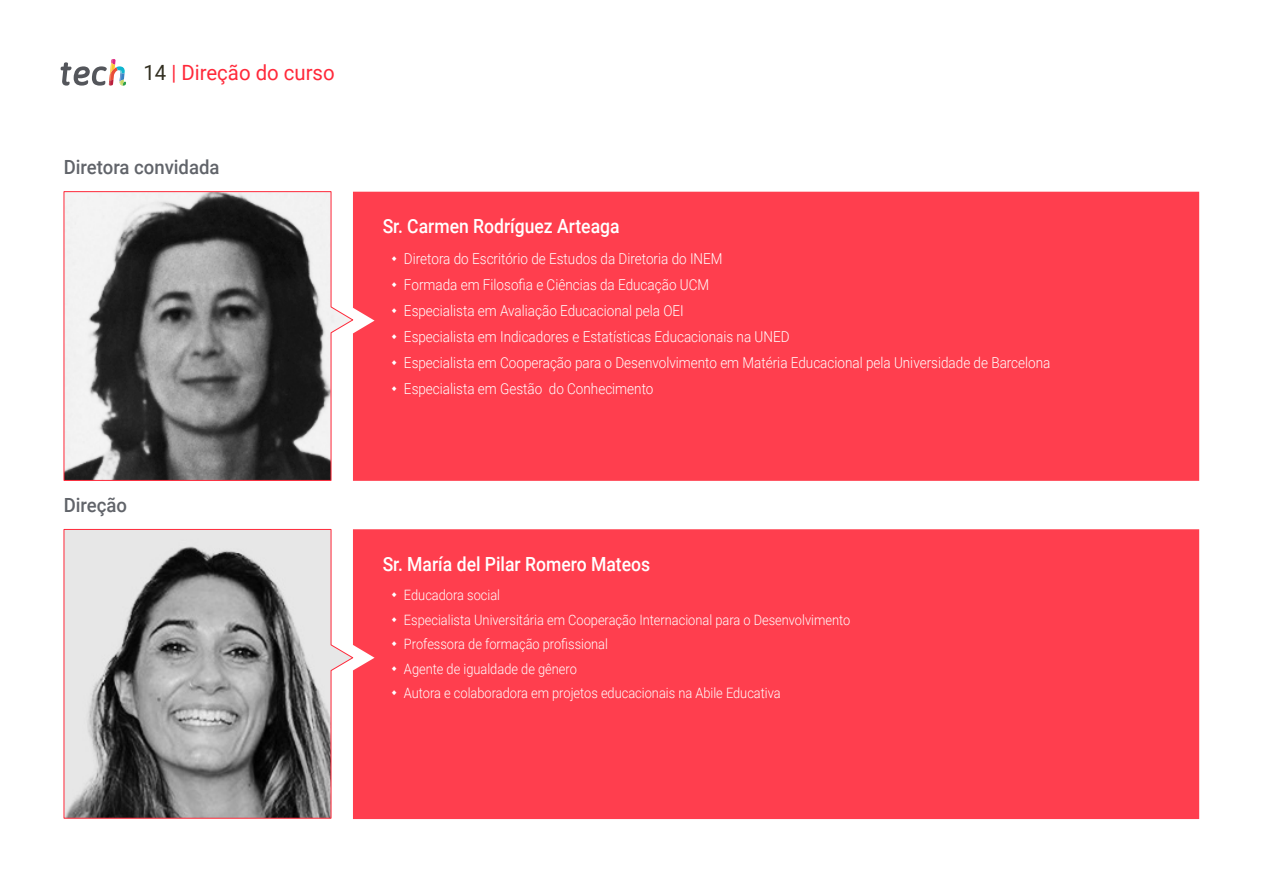
<style>
.page{position:relative;width:1263px;height:893px;background:#fff}
.page>*{position:absolute;margin:0;border:0;box-sizing:border-box;transform-origin:0 0}
.t1{font:21px "Roboto";color:#ff293a}
.t2{font:500 19.5px "Roboto";color:#fff;scale:.9 1}
.t3{font:500 19.5px "Roboto";color:#61646a;scale:.95 1}
.t4{font:300 15px/26px "Roboto";color:#fff;scale:.9 1}
.t5{font:300 14.25px/24.5px "Roboto";color:#fff;scale:.9 1}
.s1{color:#312e20}
</style>
<div class="page">
<svg style="left:61px;top:59px;width:65px;height:27px"></svg>
<div style="left:354px;top:192px;width:845px;height:289px;background:#ff3e4e"></div>
<div style="left:354px;top:529px;width:845px;height:290px;background:#ff3e4e"></div>
<svg style="left:63px;top:191px;width:291px;height:290px"></svg>
<svg style="left:63px;top:529px;width:291px;height:290px;background:#a09d9d"></svg>
<svg style="left:392px;top:592px;width:5px;height:5px"></svg>
<svg style="left:392px;top:617px;width:5px;height:5px"></svg>
<svg style="left:392px;top:641px;width:5px;height:5px"></svg>
<svg style="left:392px;top:666px;width:5px;height:5px"></svg>
<svg style="left:392px;top:690px;width:5px;height:5px"></svg>
<svg style="left:392px;top:256px;width:5px;height:5px"></svg>
<svg style="left:392px;top:282px;width:5px;height:5px"></svg>
<svg style="left:392px;top:308px;width:5px;height:5px"></svg>
<svg style="left:392px;top:334px;width:5px;height:5px"></svg>
<svg style="left:392px;top:360px;width:5px;height:5px"></svg>
<svg style="left:392px;top:386px;width:5px;height:5px"></svg>
<h1 class="t1" style="left:144px;top:57px;width:193px"><span class="s1">14</span> | Direção do curso</h1>
<h2 class="t3" style="left:64px;top:154px;width:165px">Diretora convidada</h2>
<h2 class="t3" style="left:64px;top:492px;width:68px">Direção</h2>
<h2 class="t2" style="left:383px;top:212px;width:265px">Sr. Carmen Rodríguez Arteaga</h2>
<p class="t4" style="left:404px;top:245px;width:720px">Diretora do Escritório de Estudos da Diretoria do INEM<br>Formada em Filosofia e Ciências da Educação UCM<br>Especialista em Avaliação Educacional pela OEI<br>Especialista em Indicadores e Estatísticas Educacionais na UNED<br>Especialista em Cooperação para o Desenvolvimento em Matéria Educacional pela Universidade de Barcelona Especialista em Gestão do Conhecimento</p>
<h2 class="t2" style="left:383px;top:550px;width:299px">Sr. María del Pilar Romero Mateos</h2>
<p class="t5" style="left:404px;top:582px;width:497px">Educadora social<br>Especialista Universitária em Cooperação Internacional para o Desenvolvimento Professora de formação profissional<br>Agente de igualdade de gênero<br>Autora e colaboradora em projetos educacionais na Abile Educativa</p>
</div>
